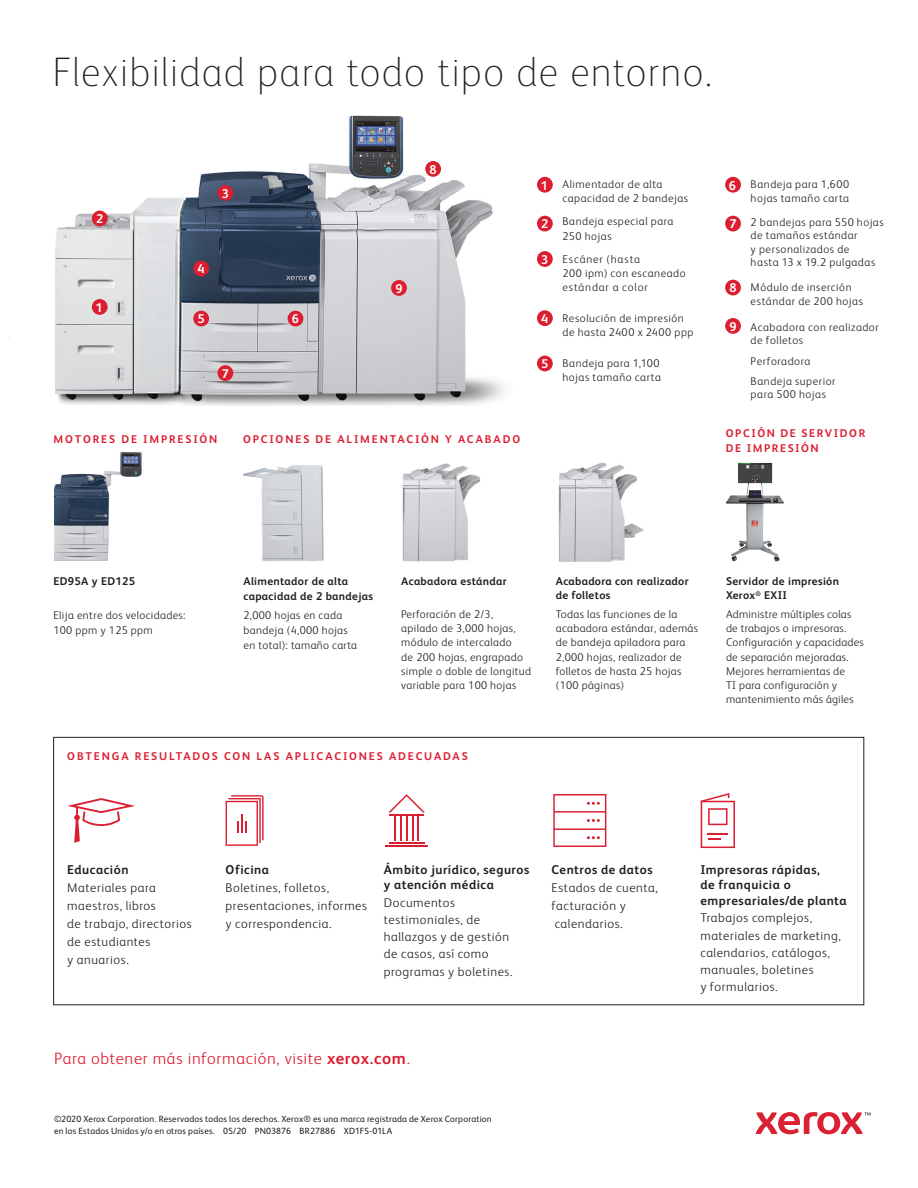
<style>
.page{position:relative;width:918px;height:1188px;background:#fff}
.page>*{position:absolute;margin:0;border:0;box-sizing:border-box;transform-origin:0 0}
.Header_Inside_Spread{font:100 41.25px "Xerox Sans";letter-spacing:.03em;color:#231f20}
.Call_to_action{font:300 16.5px "Xerox Sans";letter-spacing:.04em;color:#db1e30}
.Body_Text{font:300 12.75px/18px "Xerox Sans";letter-spacing:.04em;color:#231f20}
.Body_Text-2{font:700 12.75px/15.8px "Xerox Sans";letter-spacing:.04em;color:#231f20}
.Body_Text-3{font:700 12.75px "Xerox Sans";color:#fff}
.bc__07_xBR-SPECBODYb{font:300 11.25px/14.2px "Xerox Sans";letter-spacing:.03em;color:#231f20}
.Body_Text-4{font:300 11.25px/13.5px "Xerox Sans";letter-spacing:.045em;color:#231f20}
.bc__07_xBR-SPECBODYb-2{font:700 11.25px/14.2px "Xerox Sans";letter-spacing:.03em;color:#231f20}
.Body_Subhead{font:700 11.25px "Xerox Sans";letter-spacing:.165em;color:#db1e30}
.Body_Text-5{font:300 11.25px/14.2px "Xerox Sans";letter-spacing:.07em;color:#231f20}
.Body_Subhead-2{font:700 11.25px/15px "Xerox Sans";letter-spacing:.14em;color:#db1e30}
.Legal{font:9px/12px "Xerox Sans";letter-spacing:.02em;color:#231f20}
.s1{font-weight:700}
</style>
<div class="page">
<svg style="left:756px;top:1112px;width:114px;height:22px"></svg>
<svg style="left:67px;top:798px;width:68px;height:45px"></svg>
<img style="left:55px;top:115px;width:449px;height:290px">
<div style="left:391px;top:280px;width:16px;height:16px;background:#db1e30;border-radius:50%"></div>
<div style="left:92px;top:299px;width:16px;height:16px;background:#db1e30;border-radius:50%"></div>
<div style="left:92px;top:211px;width:16px;height:15px;background:#db1e30;border-radius:50%"></div>
<div style="left:218px;top:185px;width:15px;height:16px;background:#db1e30;border-radius:50%"></div>
<div style="left:425px;top:161px;width:16px;height:16px;background:#db1e30;border-radius:50%"></div>
<div style="left:193px;top:261px;width:16px;height:15px;background:#db1e30;border-radius:50%"></div>
<div style="left:193px;top:311px;width:16px;height:15px;background:#db1e30;border-radius:50%"></div>
<div style="left:288px;top:311px;width:15px;height:15px;background:#db1e30;border-radius:50%"></div>
<div style="left:218px;top:365px;width:15px;height:16px;background:#db1e30;border-radius:50%"></div>
<svg style="left:553px;top:794px;width:53px;height:53px"></svg>
<svg style="left:226px;top:795px;width:38px;height:51px"></svg>
<hr style="left:385px;top:845px;width:43px;height:2px;background:#db1e30">
<hr style="left:389px;top:842px;width:35px;height:2px;background:#db1e30">
<svg style="left:388px;top:794px;width:37px;height:47px"></svg>
<svg style="left:701px;top:793px;width:34px;height:55px"></svg>
<img style="left:243px;top:465px;width:81px;height:96px">
<img style="left:402px;top:463px;width:79px;height:99px">
<img style="left:558px;top:463px;width:86px;height:99px">
<img style="left:54px;top:452px;width:88px;height:109px">
<img style="left:726px;top:463px;width:54px;height:99px">
<div style="left:537px;top:177px;width:16px;height:16px;background:#db1e30;border-radius:50%"></div>
<div style="left:725px;top:177px;width:16px;height:16px;background:#db1e30;border-radius:50%"></div>
<div style="left:725px;top:216px;width:16px;height:15px;background:#db1e30;border-radius:50%"></div>
<div style="left:725px;top:280px;width:16px;height:15px;background:#db1e30;border-radius:50%"></div>
<div style="left:725px;top:318px;width:16px;height:16px;background:#db1e30;border-radius:50%"></div>
<div style="left:537px;top:216px;width:16px;height:15px;background:#db1e30;border-radius:50%"></div>
<div style="left:537px;top:251px;width:16px;height:16px;background:#db1e30;border-radius:50%"></div>
<div style="left:537px;top:310px;width:16px;height:16px;background:#db1e30;border-radius:50%"></div>
<div style="left:537px;top:356px;width:16px;height:15px;background:#db1e30;border-radius:50%"></div>
<p class="Header_Inside_Spread" style="left:52px;top:45px;width:661px">Flexibilidad para todo tipo de entorno.</p>
<p class="Body_Text-3" style="left:96px;top:210px;width:9px">2</p>
<p class="Body_Text-3" style="left:96px;top:299px;width:9px">1</p>
<p class="Body_Text-3" style="left:222px;top:185px;width:9px">3</p>
<p class="Body_Text-3" style="left:198px;top:260px;width:9px">4</p>
<p class="Body_Text-3" style="left:198px;top:310px;width:9px">5</p>
<p class="Body_Text-3" style="left:292px;top:310px;width:9px">6</p>
<p class="Body_Text-3" style="left:222px;top:365px;width:9px">7</p>
<p class="Body_Text-3" style="left:430px;top:161px;width:9px">8</p>
<p class="Body_Text-3" style="left:395px;top:280px;width:9px">9</p>
<p class="Body_Text-4" style="left:562px;top:177px;width:127px;line-height:14.2px">Alimentador de alta capacidad de 2 bandejas</p>
<p class="Body_Text-4" style="left:751px;top:177px;width:100px">Bandeja para 1,600 hojas tamaño carta</p>
<p class="Body_Text-4" style="left:751px;top:214px;width:135px">2 bandejas para 550 hojas de tamaños estándar<br>y personalizados de<br>hasta 13 x 19.2 pulgadas</p>
<p class="Body_Text-4" style="left:751px;top:280px;width:114px">Módulo de inserción estándar de 200 hojas</p>
<p class="Body_Text-4" style="left:751px;top:320px;width:130px">Acabadora con realizador de folletos</p>
<p class="Body_Text-4" style="left:751px;top:353px;width:61px">Perforadora</p>
<p class="Body_Text-4" style="left:751px;top:374px;width:86px">Bandeja superior para 500 hojas</p>
<p class="Body_Text-3" style="left:541px;top:177px;width:9px">1</p>
<p class="Body_Text-3" style="left:729px;top:177px;width:9px">6</p>
<p class="Body_Text-3" style="left:729px;top:215px;width:9px">7</p>
<p class="Body_Text-4" style="left:562px;top:214px;width:113px;line-height:14.2px">Bandeja especial para<br>250 hojas</p>
<p class="Body_Text-5" style="left:562px;top:251px;width:125px">Escáner (hasta<br>200 ipm) con escaneado estándar a color</p>
<p class="Body_Text-4" style="left:562px;top:310px;width:133px;line-height:14.2px">Resolución de impresión de hasta 2400 x 2400 ppp</p>
<p class="Body_Text-4" style="left:562px;top:356px;width:100px;line-height:14.2px">Bandeja para 1,100 hojas tamaño carta</p>
<p class="Body_Text-3" style="left:541px;top:215px;width:9px">2</p>
<p class="Body_Text-3" style="left:541px;top:251px;width:9px">3</p>
<p class="Body_Text-3" style="left:729px;top:279px;width:9px">8</p>
<p class="Body_Text-3" style="left:729px;top:318px;width:9px">9</p>
<p class="Body_Text-3" style="left:541px;top:310px;width:9px">4</p>
<p class="Body_Text-3" style="left:541px;top:355px;width:9px">5</p>
<p class="Body_Subhead" style="left:54px;top:431px;width:165px">MOTORES DE IMPRESIÓN</p>
<p class="Body_Subhead" style="left:243px;top:431px;width:279px">OPCIONES DE ALIMENTACIÓN Y ACABADO</p>
<p class="Body_Subhead-2" style="left:726px;top:425px;width:141px">OPCIÓN DE SERVIDOR<br>DE IMPRESIÓN</p>
<p class="bc__07_xBR-SPECBODYb-2" style="left:53px;top:574px;width:83px">ED95A y ED125</p>
<p class="bc__07_xBR-SPECBODYb" style="left:53px;top:608px;width:134px;line-height:15px">Elija entre dos velocidades:<br>100 ppm y 125 ppm</p>
<p class="bc__07_xBR-SPECBODYb-2" style="left:244px;top:573px;width:131px;line-height:15px">Alimentador de alta capacidad de 2 bandejas</p>
<p class="bc__07_xBR-SPECBODYb" style="left:244px;top:608px;width:115px;line-height:15px">2,000 hojas en cada bandeja (4,000 hojas en total): tamaño carta</p>
<p class="bc__07_xBR-SPECBODYb-2" style="left:401px;top:574px;width:107px">Acabadora estándar</p>
<p class="bc__07_xBR-SPECBODYb" style="left:401px;top:606px;width:131px">Perforación de 2/3, apilado de 3,000 hojas, módulo de intercalado<br>de 200 hojas, engrapado simple o doble de longitud variable para 100 hojas</p>
<p class="bc__07_xBR-SPECBODYb-2" style="left:556px;top:574px;width:134px">Acabadora con realizador de folletos</p>
<p class="bc__07_xBR-SPECBODYb" style="left:556px;top:606px;width:144px">Todas las funciones de la acabadora estándar, además de bandeja apiladora para<br>2,000 hojas, realizador de folletos de hasta 25 hojas (100 páginas)</p>
<p class="bc__07_xBR-SPECBODYb-2" style="left:726px;top:574px;width:115px">Servidor de impresión<br>Xerox<sup>®</sup> EXII</p>
<p class="bc__07_xBR-SPECBODYb" style="left:726px;top:606px;width:139px">Administre múltiples colas de trabajos o impresoras.<br>Configuración y capacidades de separación mejoradas.<br>Mejores herramientas de<br>TI para configuración y mantenimiento más ágiles</p>
<p class="Body_Subhead" style="left:67px;top:748px;width:402px">OBTENGA RESULTADOS CON LAS APLICACIONES ADECUADAS</p>
<p class="Body_Text-2" style="left:384px;top:861px;width:147px">Ámbito jurídico, seguros y atención médica</p>
<p class="Body_Text" style="left:384px;top:893px;width:130px;line-height:17.2px">Documentos testimoniales, de hallazgos y de gestión de casos, así como programas y boletines.</p>
<p class="Body_Text" style="left:226px;top:860px;width:143px"><span class="s1">Oficina<br></span>Boletines, folletos, presentaciones, informes y correspondencia.</p>
<p class="Body_Text" style="left:67px;top:860px;width:126px"><span class="s1">Educación<br></span>Materiales para maestros, libros<br>de trabajo, directorios de estudiantes<br>y anuarios.</p>
<p class="Body_Text-2" style="left:700px;top:861px;width:148px">Impresoras rápidas,<br>de franquicia o empresariales/de planta</p>
<p class="Body_Text" style="left:552px;top:860px;width:108px"><span class="s1">Centros de datos<br></span>Estados de cuenta, facturación y calendarios.</p>
<p class="Body_Text" style="left:700px;top:909px;width:142px;line-height:17.2px">Trabajos complejos, materiales de marketing, calendarios, catálogos, manuales, boletines<br>y formularios.</p>
<p class="Call_to_action" style="left:54px;top:1047px;width:357px">Para obtener más información, visite <span class="s1">xerox.com</span>.</p>
<p class="Legal" style="left:54px;top:1112px;width:439px">©2020 Xerox Corporation. Reservados todos los derechos. Xerox® es una marca registrada de Xerox Corporation en los Estados Unidos y/o en otros países. 05/20 PN03876 BR27886 XD1FS-01LA</p>
</div>
